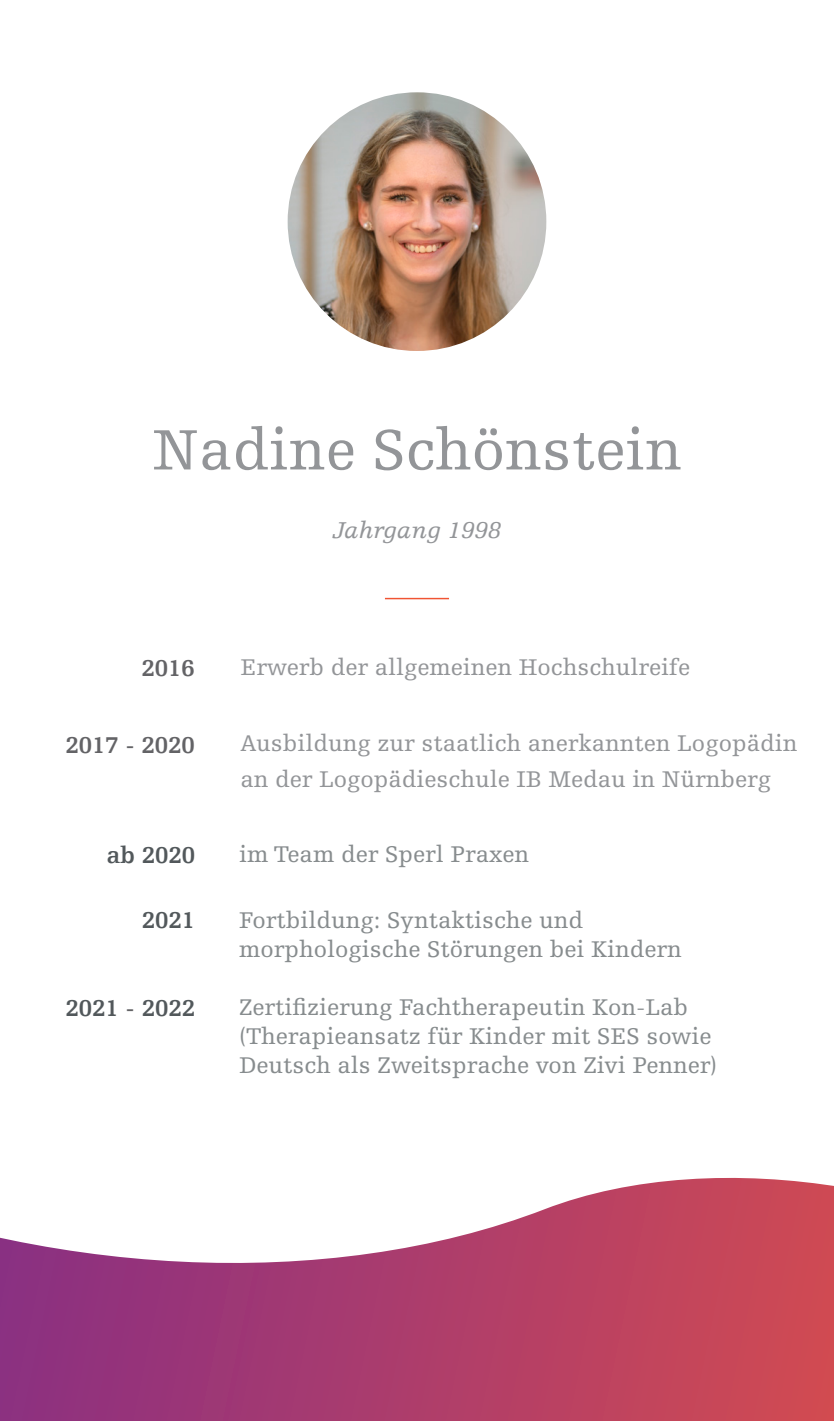
<style>
.page{position:relative;width:834px;height:1421px;background:#fff}
.page>*{position:absolute;margin:0;border:0;box-sizing:border-box;transform-origin:0 0}
.t1{font:60px "Egyptienne FLT Std";color:#939598}
.t2{font:24px/28.8px "Egyptienne FLT Std";color:#878c8e}
.t3{font:24px/36px "Egyptienne FLT Std";color:#939598}
.t4{font:700 24px "Egyptienne F";color:#52585b}
.t5{font:700 24px "Egyptienne F";color:#636366}
.t6{font:italic 24px "Egyptienne F";color:#939598}
.s1{color:#636366}
</style>
<div class="page">
<hr style="left:385px;top:597px;width:64px;height:2px;background:#f05433">
<svg style="left:0;top:1177px;width:833px;height:243px"></svg>
<img style="left:287px;top:92px;width:259px;height:259px;border-radius:129px">
<h1 class="t1" style="left:152px;top:417px;width:531px">Nadine Schönstein</h1>
<p class="t6" style="left:333px;top:517px;width:170px">Jahrgang 1998</p>
<p class="t5" style="left:141px;top:655px;width:55px">2016</p>
<p class="t3" style="left:240px;top:649px;width:451px">Erwerb der allgemeinen Hochschulreife</p>
<p class="t5" style="left:65px;top:731px;width:131px">2017 - 2020</p>
<p class="t3" style="left:240px;top:726px;width:558px">Ausbildung zur staatlich anerkannten Logopädin an der Logopädieschule IB Medau in Nürnberg</p>
<p class="t4" style="left:107px;top:841px;width:89px">ab 2020</p>
<p class="t2" style="left:239px;top:840px;width:291px">im Team der Sperl Praxen</p>
<p class="t4" style="left:142px;top:907px;width:55px">2021</p>
<p class="t2" style="left:239px;top:905px;width:444px">Fortbildung: Syntaktische und morphologische Störungen bei Kindern</p>
<p class="t4" style="left:65px;top:994px;width:131px">2021 <span class="s1">-</span> 2022</p>
<p class="t2" style="left:239px;top:993px;width:479px">Zertifizierung Fachtherapeutin Kon-Lab (Therapieansatz für Kinder mit SES sowie<br>Deutsch als Zweitsprache von Zivi Penner)</p>
</div>
